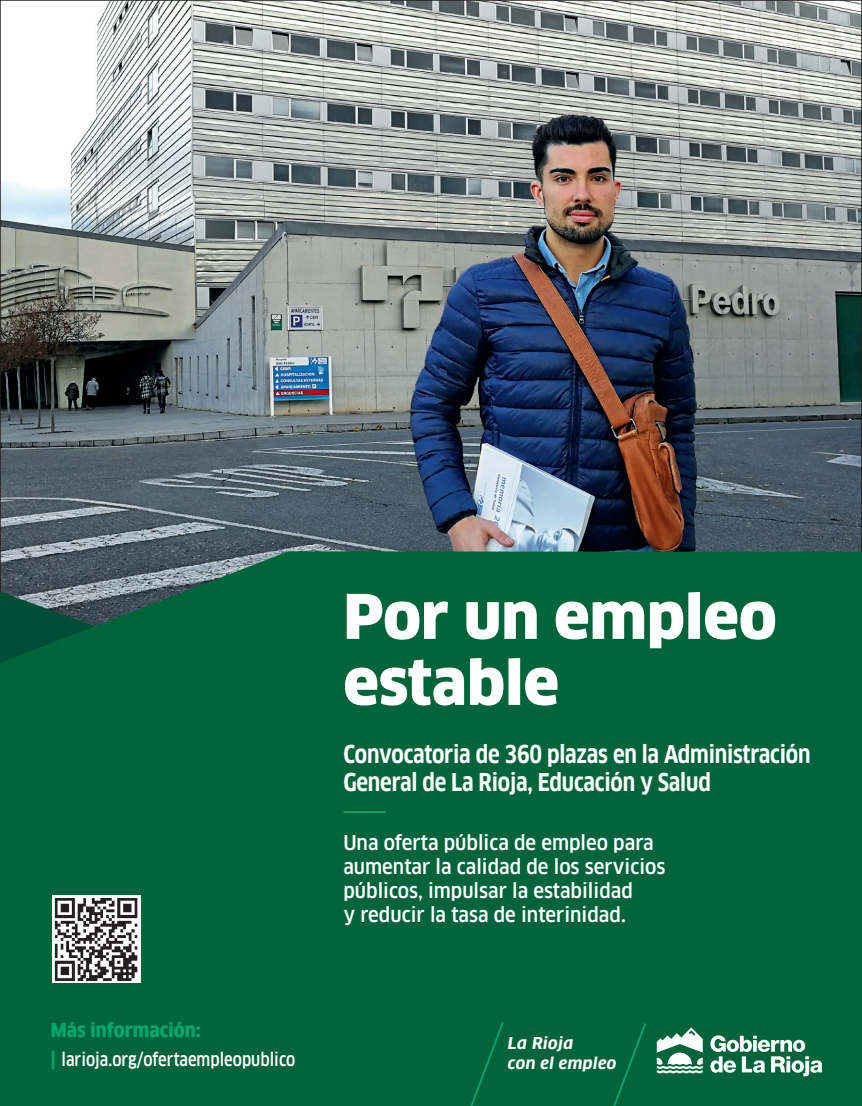
<style>
.page{position:relative;width:862px;height:1106px;background:#fff}
.page>*{position:absolute;margin:0;border:0;box-sizing:border-box;transform-origin:0 0}
.t1{font:900 60px/66px "Clan Offc Pro";color:#fff}
.t2{font:700 24px/28.8px "Clan Offc Pro Narr";letter-spacing:-.01em;color:#fff;scale:.9 1}
.t3{font:500 20px/24px "Clan Offc Pro Narr";color:#fff}
.t4{font:900 18.8px "Clan Offc Pro Narr";color:#00a767}
.t5{font:500 18px "Clan Offc Pro Narr";color:#fff;scale:.9 1}
.t6{font:italic 700 16px/19.2px "Clan Offc Pro";letter-spacing:.02em;color:#fff}
.s1{font-weight:900;font-size:18.8px;color:#00a767}
</style>
<div class="page">
<img style="left:2px;top:2px;width:858px;height:549px">
<div style="left:0;top:551px;width:862px;height:555px;background:#00643b"></div>
<hr style="left:343px;top:811px;width:43px;height:2px;background:#00a26c">
<svg style="left:657px;top:1027px;width:46px;height:46px"></svg>
<svg style="left:710px;top:1035px;width:112px;height:41px"></svg>
<svg style="left:466px;top:1021px;width:38px;height:85px;background:#00673d"></svg>
<svg style="left:609px;top:1023px;width:37px;height:83px;background:#00673d"></svg>
<div style="left:52px;top:895px;width:88px;height:88px;background:linear-gradient(to right,#fff,#fff)"></div>
<img style="left:53px;top:896px;width:84px;height:85px">
<p class="t4" style="left:51px;top:1018px;width:151px">Más información:</p>
<p class="t5" style="left:51px;top:1048px;width:273px"><span class="s1">|</span> larioja.org/ofertaempleopublico</p>
<h1 class="t1" style="left:343px;top:584px;width:435px">Por un empleo estable</h1>
<p class="t2" style="left:343px;top:739px;width:520px">Convocatoria de 360 plazas en la Administración<br>General de La Rioja, Educación y Salud</p>
<p class="t3" style="left:343px;top:830px;width:323px">Una oferta pública de empleo para aumentar la calidad de los servicios públicos, impulsar la estabilidad<br>y reducir la tasa de interinidad.</p>
<p class="t6" style="left:508px;top:1033px;width:110px">La Rioja<br>con el empleo</p>
</div>
